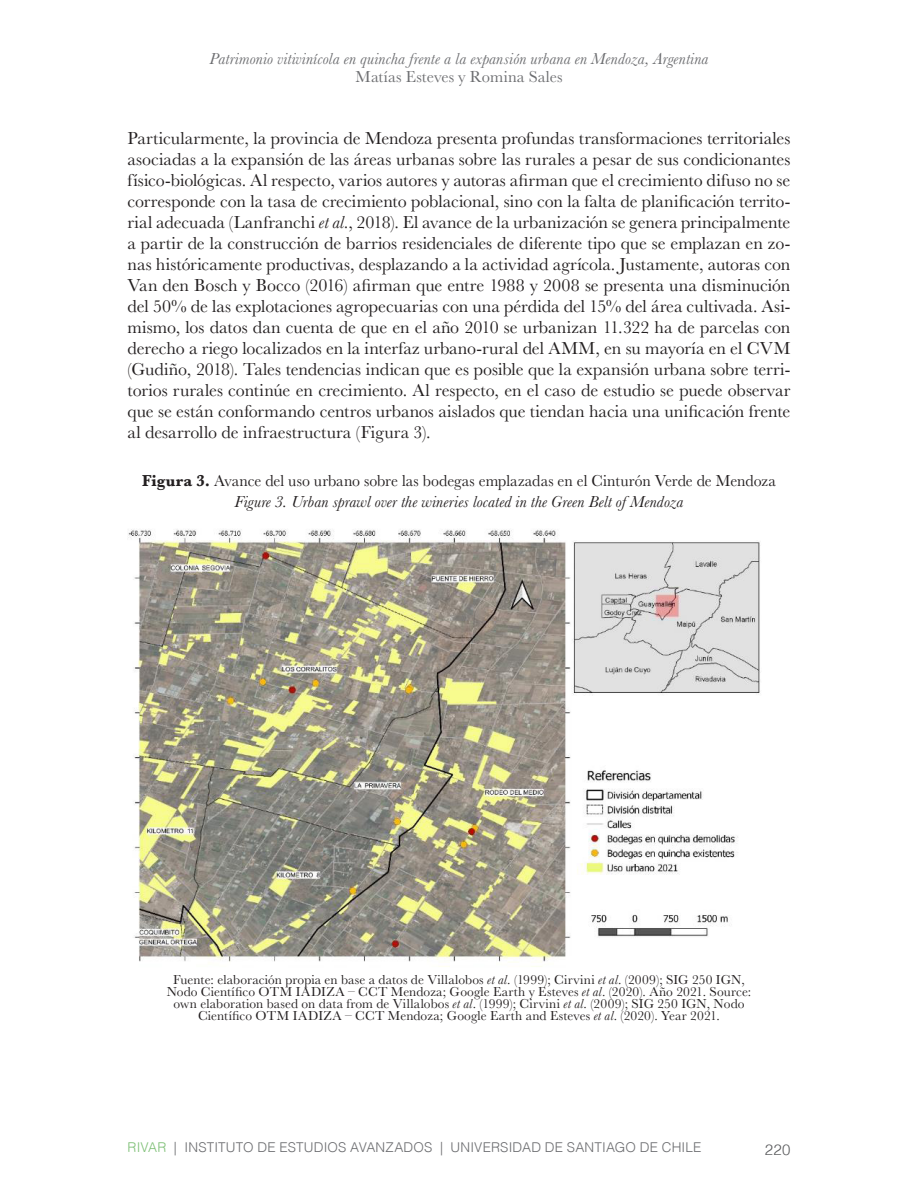
<style>
.page{position:relative;width:918px;height:1188px;background:#fff}
.page>*{position:absolute;margin:0;border:0;box-sizing:border-box;transform-origin:0 0}
.Prosa{font:18px/21px "Baskerville";letter-spacing:.005em;color:#231f20;text-align:justify}
.Título_figura{font:16.5px "Baskerville";color:#231f20;scale:.96 1}
.t1{font:italic 16.5px "Baskerville";letter-spacing:.01em;color:#6c6d70}
.título_figura_inglés{font:italic 16.5px "Baskerville";letter-spacing:.01em;color:#231f20}
.t2{font:16.5px "Baskerville";color:#6c6d70}
.t3{font:300 15px "Helvetica";color:#57585a}
.bajada_fotos{font:13.5px/12px "Baskerville";letter-spacing:.01em;color:#231f20;text-align:center}
.t4{font:300 13.5px "Helvetica";letter-spacing:.01em;color:#6c6d70}
.s1{font-style:italic}
.s2{font-weight:700}
.s3{color:#7fc077}
</style>
<div class="page">
<img style="left:128px;top:529px;width:633px;height:438px">
<p class="t1" style="left:209px;top:48px;width:501px">Patrimonio vitivinícola en quincha frente a la expansión urbana en Mendoza, Argentina</p>
<p class="t2" style="left:355px;top:66px;width:209px">Matías Esteves y Romina Sales</p>
<p class="Prosa" style="left:128px;top:128px;width:664px">Particularmente, la provincia de Mendoza presenta profundas transformaciones territoriales asociadas a la expansión de las áreas urbanas sobre las rurales a pesar de sus condicionantes físico-biológicas. Al respecto, varios autores y autoras afirman que el crecimiento difuso no se corresponde con la tasa de crecimiento poblacional, sino con la falta de planificación territo&shy;rial adecuada (Lanfranchi <span class="s1">et al.</span>, 2018). El avance de la urbanización se genera principalmente a partir de la construcción de barrios residenciales de diferente tipo que se emplazan en zo&shy;nas históricamente productivas, desplazando a la actividad agrícola. Justamente, autoras con Van den Bosch y Bocco (2016) afirman que entre 1988 y 2008 se presenta una disminución del 50% de las explotaciones agropecuarias con una pérdida del 15% del área cultivada. Asi&shy;mismo, los datos dan cuenta de que en el año 2010 se urbanizan 11.322 ha de parcelas con derecho a riego localizados en la interfaz urbano-rural del AMM, en su mayoría en el CVM (Gudiño, 2018). Tales tendencias indican que es posible que la expansión urbana sobre terri&shy;torios rurales continúe en crecimiento. Al respecto, en el caso de estudio se puede observar que se están conformando centros urbanos aislados que tiendan hacia una unificación frente al desarrollo de infraestructura (Figura 3).</p>
<p class="Título_figura" style="left:142px;top:471px;width:661px"><span class="s2">Figura 3.</span> Avance del uso urbano sobre las bodegas emplazadas en el Cinturón Verde de Mendoza</p>
<p class="título_figura_inglés" style="left:234px;top:491px;width:451px">Figure 3. Urban sprawl over the wineries located in the Green Belt of Mendoza</p>
<p class="bajada_fotos" style="left:167px;top:974px;width:586px">Fuente: elaboración propia en base a datos de Villalobos <span class="s1">et al</span>. (1999); Cirvini <span class="s1">et al</span>. (2009); SIG 250 IGN, Nodo Científico OTM IADIZA – CCT Mendoza; Google Earth y Esteves <span class="s1">et al</span>. (2020). Año 2021. Source: own elaboration based on data from de Villalobos <span class="s1">et al</span>. (1999); Cirvini <span class="s1">et al</span>. (2009); SIG 250 IGN, Nodo Científico OTM IADIZA – CCT Mendoza; Google Earth and Esteves <span class="s1">et al</span>. (2020). Year 2021.</p>
<p class="t4" style="left:128px;top:1136px;width:575px"><span class="s3">RIVAR</span> | INSTITUTO DE ESTUDIOS AVANZADOS | UNIVERSIDAD DE SANTIAGO DE CHILE</p>
<p class="t3" style="left:765px;top:1137px;width:27px">220</p>
</div>
